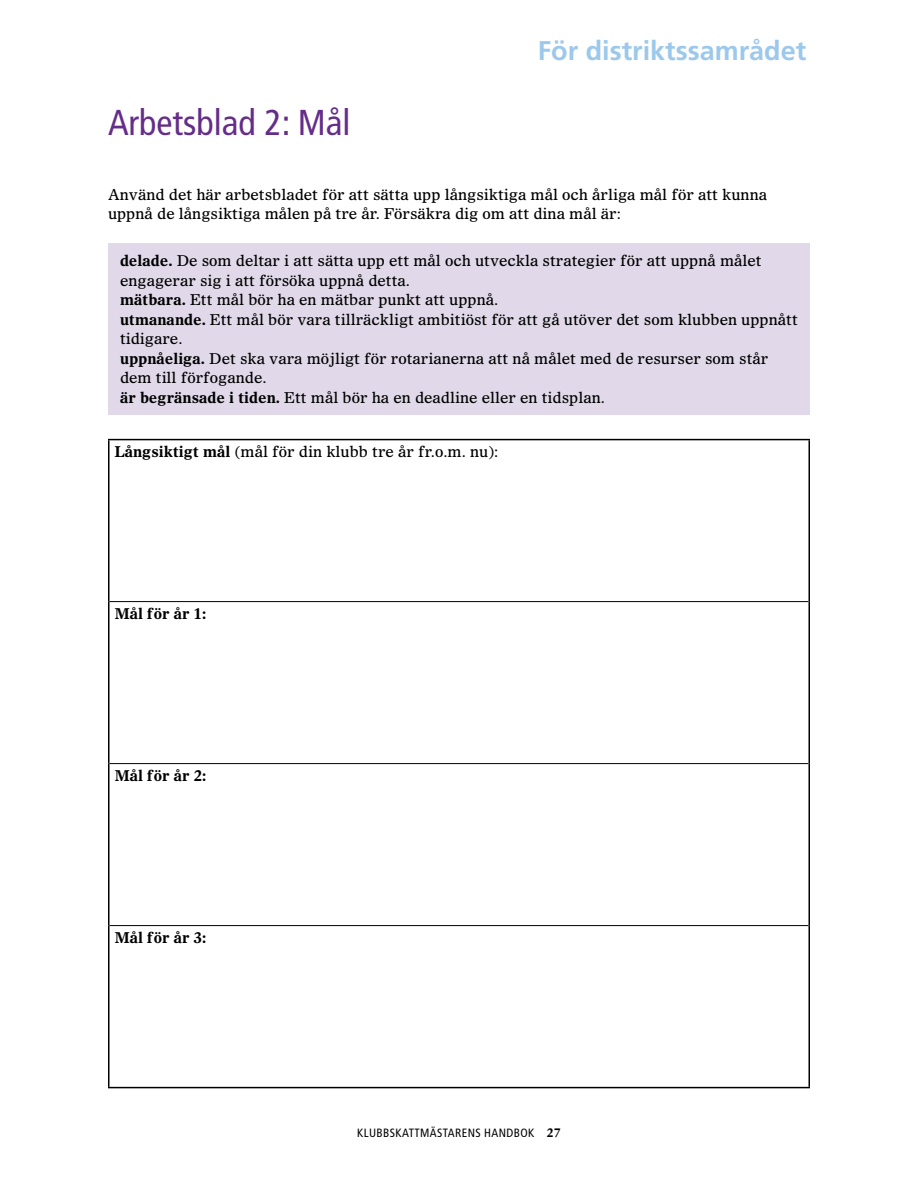
<style>
.page{position:relative;width:918px;height:1188px;background:#fff}
.page>*{position:absolute;margin:0;border:0;box-sizing:border-box;transform-origin:0 0}
.t1{font:condensed 36px "Frutiger LT Std";color:#652d89}
.t2{font:700 27px "Frutiger LT Std";color:#9cc8eb}
.t3{font:15px/19.5px "Olympian LT Std";color:#000}
.t4{font:700 15px "Olympian LT Std";color:#000}
.t5{font:condensed 12px "Frutiger LT Std";letter-spacing:.03em;color:#000}
.t6{font:700 12px "Olympian LT Std";color:#000}
.s1{font-weight:700}
</style>
<div class="page">
<div style="left:108px;top:243px;width:702px;height:172px;background:#e1d9e9"></div>
<hr style="left:108px;top:440px;width:2px;height:162px;background:#000">
<hr style="left:108px;top:439px;width:702px;height:1px;background:#000">
<hr style="left:808px;top:440px;width:2px;height:162px;background:#000">
<hr style="left:108px;top:602px;width:2px;height:162px;background:#000">
<hr style="left:110px;top:601px;width:698px;height:1px;background:#000">
<hr style="left:808px;top:602px;width:2px;height:162px;background:#000">
<hr style="left:108px;top:764px;width:2px;height:162px;background:#000">
<hr style="left:110px;top:763px;width:698px;height:1px;background:#000">
<hr style="left:808px;top:764px;width:2px;height:162px;background:#000">
<hr style="left:108px;top:926px;width:2px;height:161px;background:#000">
<hr style="left:110px;top:925px;width:698px;height:1px;background:#000">
<hr style="left:808px;top:926px;width:2px;height:161px;background:#000">
<hr style="left:108px;top:1087px;width:702px;height:1px;background:#000">
<h1 class="t1" style="left:108px;top:102px;width:244px">ARBETSBLAD 2: MÅL</h1>
<h2 class="t2" style="left:538px;top:34px;width:270px">För distriktssamrådet</h2>
<p class="t3" style="left:108px;top:184px;width:661px">Använd det här arbetsbladet för att sätta upp långsiktiga mål och årliga mål för att kunna uppnå de långsiktiga målen på tre år. Försäkra dig om att dina mål är:</p>
<p class="t3" style="left:120px;top:251px;width:679px"><span class="s1">delade.</span> De som deltar i att sätta upp ett mål och utveckla strategier för att uppnå målet engagerar sig i att försöka uppnå detta.<br><span class="s1">mätbara.</span> Ett mål bör ha en mätbar punkt att uppnå.<br><span class="s1">utmanande.</span> Ett mål bör vara tillräckligt ambitiöst för att gå utöver det som klubben uppnått tidigare.<br><span class="s1">uppnåeliga.</span> Det ska vara möjligt för rotarianerna att nå målet med de resurser som står dem till förfogande.<br><span class="s1">är begränsade i tiden.</span> Ett mål bör ha en deadline eller en tidsplan.</p>
<p class="t3" style="left:115px;top:441px;width:385px"><span class="s1">Långsiktigt mål</span> (mål för din klubb tre år fr.o.m. nu):</p>
<p class="t4" style="left:115px;top:604px;width:93px">Mål för år 1:</p>
<p class="t4" style="left:115px;top:766px;width:93px">Mål för år 2:</p>
<p class="t4" style="left:115px;top:928px;width:93px">Mål för år 3:</p>
<p class="t5" style="left:357px;top:1126px;width:175px">KLUBBSKATTMÄSTARENS HANDBOK</p>
<p class="t6" style="left:547px;top:1125px;width:15px">27</p>
</div>
